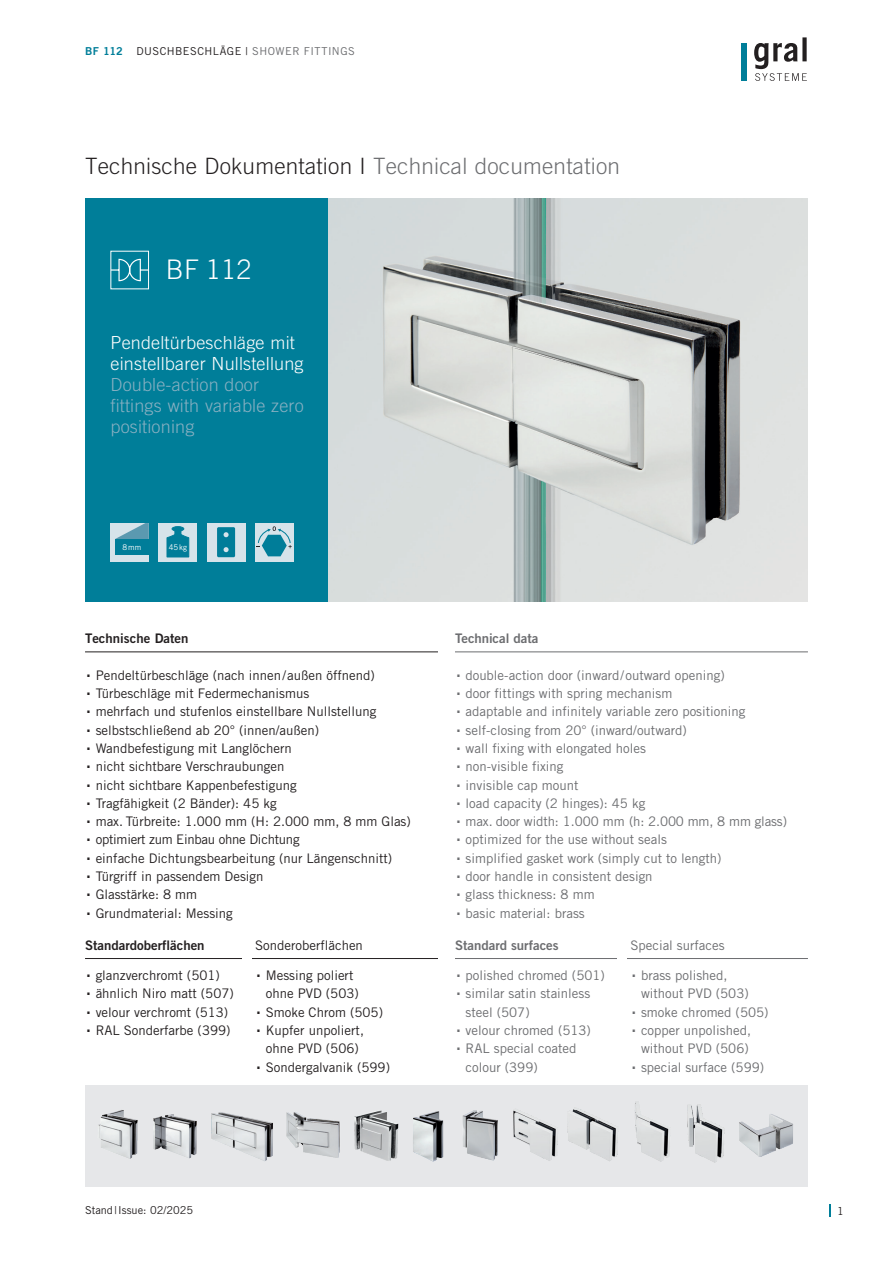
<style>
.page{position:relative;width:893px;height:1263px;background:#fff}
.page>*{position:absolute;margin:0;border:0;box-sizing:border-box;transform-origin:0 0}
.t1{font:300 27px "Trade Gothic LT Pro";color:#fff}
.t2{font:300 22.5px "Trade Gothic LT Pro";letter-spacing:.01em;color:#231f20}
.t3{font:300 18px/21px "Trade Gothic LT Pro";letter-spacing:.01em;color:#88b0c2}
.t4{font:300 18px/21px "Trade Gothic LT Pro";letter-spacing:.01em;color:#fff}
.t5{font:13.2px/18.3px "Trade Gothic LT Pro";color:#231f20}
.t6{font:13.2px/18.3px "Trade Gothic LT Pro";color:#6c6d70}
.t7{font:13.2px "Trade Gothic LT Pro Bd 2";color:#231f20}
.t8{font:13.2px "Trade Gothic LT Pro Bd 2";color:#6c6d70}
.t9{font:10.95px "Trade Gothic LT Pro";letter-spacing:.035em;color:#231f20}
.t10{font:10.95px "Trade Gothic LT Pro";color:#231f20}
.t11{font:7.8px "Trade Gothic LT Pro";color:#fff}
.s1{font-family:"Trade Gothic LT Pro Bd 2";color:#007e99}
.s2{color:#6c6d70}
</style>
<div class="page">
<img style="left:327px;top:198px;width:481px;height:404px">
<hr style="left:455px;top:652px;width:353px;height:1px;background:#6c6d70">
<hr style="left:455px;top:958px;width:353px;height:1px;background:#6c6d70">
<svg style="left:829px;top:1204px;width:2px;height:13px"></svg>
<hr style="left:85px;top:652px;width:353px;height:1px;background:#231f20">
<hr style="left:85px;top:958px;width:353px;height:1px;background:#231f20">
<div style="left:85px;top:198px;width:242px;height:404px;background:#007e99"></div>
<div style="left:741px;top:43px;width:6px;height:38px;background:#007e99"></div>
<svg style="left:754px;top:37px;width:53px;height:44px"></svg>
<div style="left:85px;top:1085px;width:723px;height:101px;background:#e6e7e9"></div>
<img style="left:98px;top:1110px;width:40px;height:49px">
<img style="left:286px;top:1112px;width:53px;height:46px">
<img style="left:462px;top:1110px;width:32px;height:51px">
<img style="left:153px;top:1114px;width:44px;height:45px">
<img style="left:739px;top:1114px;width:54px;height:43px">
<img style="left:211px;top:1112px;width:62px;height:49px">
<img style="left:413px;top:1111px;width:31px;height:51px">
<img style="left:567px;top:1109px;width:39px;height:50px">
<img style="left:606px;top:1102px;width:53px;height:59px">
<img style="left:494px;top:1110px;width:64px;height:51px">
<img style="left:659px;top:1104px;width:66px;height:59px">
<div style="left:255px;top:523px;width:38px;height:38px;background:#d6e3ea"></div>
<svg style="left:257px;top:526px;width:35px;height:30px"></svg>
<div style="left:159px;top:523px;width:38px;height:38px;background:#d6e3ea"></div>
<div style="left:111px;top:523px;width:38px;height:38px;background:#d6e3ea"></div>
<svg style="left:115px;top:523px;width:74px;height:34px"></svg>
<div style="left:115px;top:539px;width:34px;height:16px;background:#007d99"></div>
<div style="left:207px;top:523px;width:38px;height:38px;background:#d6e3ea"></div>
<div style="left:217px;top:527px;width:18px;height:30px;background:#007d99;border-radius:2px"></div>
<svg style="left:224px;top:532px;width:5px;height:5px"></svg>
<svg style="left:224px;top:547px;width:5px;height:5px"></svg>
<svg style="left:110px;top:258px;width:39px;height:24px"></svg>
<div style="left:618px;top:951px;width:9px;height:14px;background:#fff"></div>
<div style="left:242px;top:951px;width:9px;height:14px;background:#fff"></div>
<img style="left:339px;top:1110px;width:60px;height:51px">
<p class="t9" style="left:85px;top:45px;width:271px"><span class="s1">BF 112</span> DUSCHBESCHLÄGE | <span class="s2">SHOWER FITTINGS</span></p>
<h2 class="t2" style="left:85px;top:153px;width:536px">Technische Dokumentation I <span class="s2">Technical documentation</span></h2>
<h1 class="t1" style="left:166px;top:253px;width:87px">BF 112</h1>
<h3 class="t4" style="left:111px;top:332px;width:194px">Pendeltürbeschläge mit einstellbarer Nullstellung</h3>
<h3 class="t3" style="left:111px;top:374px;width:195px">Double-action door fittings with variable zero positioning</h3>
<p class="t11" style="left:122px;top:542px;width:20px">8mm</p>
<p class="t11" style="left:169px;top:542px;width:20px">45kg</p>
<p class="t7" style="left:85px;top:630px;width:105px">Technische Daten</p>
<p class="t5" style="left:85px;top:666px;width:327px"><sup>.</sup> Pendeltürbeschläge (nach innen/außen öffnend)<br><sup>.</sup> Türbeschläge mit Federmechanismus<br><sup>.</sup> mehrfach und stufenlos einstellbare Nullstellung<br><sup>.</sup> selbstschließend ab 20° (innen/außen)<br><sup>.</sup> Wandbefestigung mit Langlöchern<br><sup>.</sup> nicht sichtbare Verschraubungen<br><sup>.</sup> nicht sichtbare Kappenbefestigung<br><sup>.</sup> Tragfähigkeit (2 Bänder): 45 kg<br><sup>.</sup> max. Türbreite: 1.000 mm (H: 2.000 mm, 8 mm Glas) <sup>.</sup> optimiert zum Einbau ohne Dichtung<br><sup>.</sup> einfache Dichtungsbearbeitung (nur Längenschnitt)<br><sup>.</sup> Türgriff in passendem Design<br><sup>.</sup> Glasstärke: 8 mm<br><sup>.</sup> Grundmaterial: Messing</p>
<p class="t7" style="left:85px;top:937px;width:121px">Standardoberflächen</p>
<p class="t5" style="left:85px;top:966px;width:150px"><sup>.</sup> glanzverchromt (501)<br><sup>.</sup> ähnlich Niro matt (507) <sup>.</sup> velour verchromt (513) <sup>.</sup> RAL Sonderfarbe (399)</p>
<p class="t5" style="left:255px;top:936px;width:109px">Sonderoberflächen</p>
<p class="t5" style="left:255px;top:966px;width:100px"><sup>.</sup> Messing poliert</p>
<p class="t5" style="left:266px;top:984px;width:95px">ohne PVD (503)</p>
<p class="t5" style="left:255px;top:1003px;width:129px"><sup>.</sup> Smoke Chrom (505)</p>
<p class="t5" style="left:255px;top:1021px;width:110px"><sup>.</sup> Kupfer unpoliert,</p>
<p class="t5" style="left:266px;top:1039px;width:95px">ohne PVD (506)</p>
<p class="t5" style="left:255px;top:1057px;width:136px"><sup>.</sup> Sondergalvanik (599)</p>
<p class="t8" style="left:455px;top:630px;width:85px">Technical data</p>
<p class="t6" style="left:455px;top:666px;width:334px"><sup>.</sup> double-action door (inward/outward opening)<br><sup>.</sup> door fittings with spring mechanism<br><sup>.</sup> adaptable and infinitely variable zero positioning<br><sup>.</sup> self-closing from 20° (inward/outward)<br><sup>.</sup> wall fixing with elongated holes<br><sup>.</sup> non-visible fixing<br><sup>.</sup> invisible cap mount<br><sup>.</sup> load capacity (2 hinges): 45 kg<br><sup>.</sup> max. door width: 1.000 mm (h: 2.000 mm, 8 mm glass) <sup>.</sup> optimized for the use without seals<br><sup>.</sup> simplified gasket work (simply cut to length)<br><sup>.</sup> door handle in consistent design<br><sup>.</sup> glass thickness: 8 mm<br><sup>.</sup> basic material: brass</p>
<p class="t8" style="left:455px;top:937px;width:105px">Standard surfaces</p>
<p class="t6" style="left:455px;top:966px;width:151px"><sup>.</sup> polished chromed (501)</p>
<p class="t6" style="left:455px;top:984px;width:137px"><sup>.</sup> similar satin stainless</p>
<p class="t6" style="left:466px;top:1003px;width:66px">steel (507)</p>
<p class="t6" style="left:455px;top:1021px;width:138px"><sup>.</sup> velour chromed (513)</p>
<p class="t6" style="left:455px;top:1039px;width:123px"><sup>.</sup> RAL special coated</p>
<p class="t6" style="left:466px;top:1057px;width:74px">colour (399)</p>
<p class="t6" style="left:630px;top:936px;width:96px">Special surfaces</p>
<p class="t6" style="left:630px;top:966px;width:99px"><sup>.</sup> brass polished,</p>
<p class="t6" style="left:641px;top:984px;width:109px">without PVD (503)</p>
<p class="t6" style="left:630px;top:1003px;width:140px"><sup>.</sup> smoke chromed (505)</p>
<p class="t6" style="left:630px;top:1021px;width:122px"><sup>.</sup> copper unpolished,</p>
<p class="t6" style="left:641px;top:1039px;width:109px">without PVD (506)</p>
<p class="t6" style="left:630px;top:1057px;width:135px"><sup>.</sup> special surface (599)</p>
<p class="t10" style="left:85px;top:1203px;width:110px">Stand|Issue: 02/2025</p>
<p class="t9" style="left:837px;top:1204px;width:8px">1</p>
</div>
